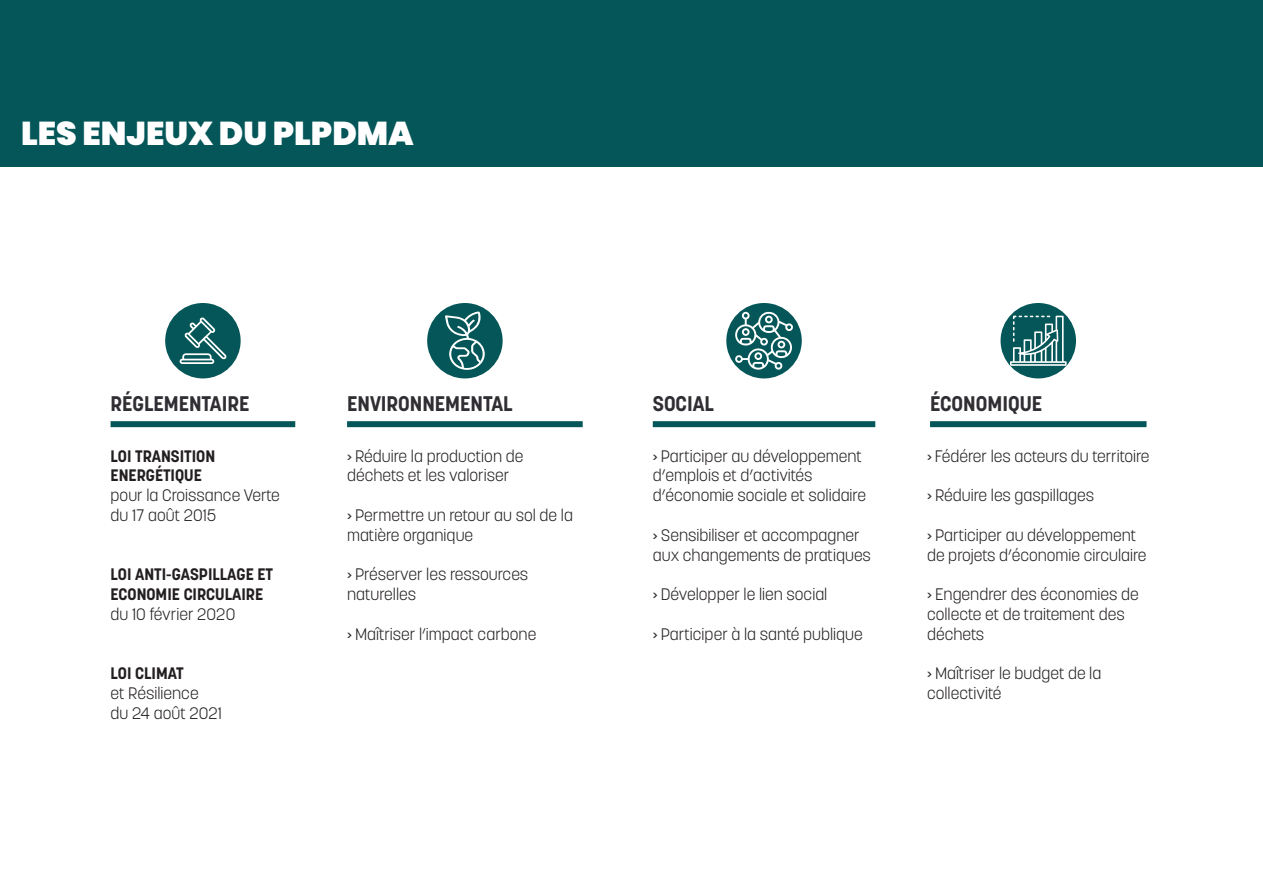
<style>
.page{position:relative;width:1263px;height:893px;background:#fff}
.page>*{position:absolute;margin:0;border:0;box-sizing:border-box;transform-origin:0 0}
.t1{font:900 33px "Poppins";color:#fff}
.t2{font:700 21px "Korolev";color:#312e33}
.t3{font:300 16.5px/19.8px "Korolev";color:#231f20}
.t4{font:700 16.5px/19.8px "Korolev";color:#231f20}
.s1{font-family:"Radikal";font-weight:400;font-size:13.5px;color:#312e33}
</style>
<div class="page">
<div style="left:0;top:0;width:1263px;height:167px;background:#045658"></div>
<div style="left:165px;top:303px;width:76px;height:75px;background:#045658;border-radius:50%"></div>
<svg style="left:179px;top:317px;width:48px;height:47px"></svg>
<div style="left:427px;top:303px;width:76px;height:75px;background:#045658;border-radius:50%"></div>
<svg style="left:445px;top:312px;width:40px;height:58px"></svg>
<div style="left:726px;top:303px;width:76px;height:75px;background:#045658;border-radius:50%"></div>
<svg style="left:733px;top:311px;width:61px;height:60px"></svg>
<div style="left:1000px;top:303px;width:76px;height:75px;background:#045658;border-radius:50%"></div>
<svg style="left:1010px;top:316px;width:56px;height:50px"></svg>
<div style="left:111px;top:421px;width:184px;height:6px;background:#045658"></div>
<div style="left:347px;top:421px;width:236px;height:6px;background:#045658"></div>
<div style="left:653px;top:421px;width:222px;height:6px;background:#045658"></div>
<div style="left:930px;top:421px;width:216px;height:6px;background:#045658"></div>
<p class="t1" style="left:21px;top:115px;width:394px">LES ENJEUX DU PLPDMA</p>
<p class="t2" style="left:111px;top:390px;width:140px">RÉGLEMENTAIRE</p>
<p class="t2" style="left:347px;top:390px;width:167px">ENVIRONNEMENTAL</p>
<p class="t2" style="left:653px;top:390px;width:63px">SOCIAL</p>
<p class="t2" style="left:930px;top:390px;width:114px">ÉCONOMIQUE</p>
<p class="t4" style="left:111px;top:446px;width:106px">LOI TRANSITION</p>
<p class="t4" style="left:111px;top:466px;width:93px">ENERGÉTIQUE</p>
<p class="t3" style="left:111px;top:485px;width:171px">pour la Croissance Verte</p>
<p class="t3" style="left:111px;top:505px;width:107px">du 17 août 2015</p>
<p class="t3" style="left:347px;top:446px;width:178px"><span class="s1">&gt;</span> Réduire la production de déchets et les valoriser</p>
<p class="t3" style="left:347px;top:505px;width:227px"><span class="s1">&gt;</span> Permettre un retour au sol de la matière organique</p>
<p class="t3" style="left:347px;top:565px;width:183px"><span class="s1">&gt;</span> Préserver les ressources</p>
<p class="t3" style="left:347px;top:584px;width:71px">naturelles</p>
<p class="t3" style="left:347px;top:624px;width:191px"><span class="s1">&gt;</span> Maîtriser l’impact carbone</p>
<p class="t3" style="left:653px;top:446px;width:215px"><span class="s1">&gt;</span> Participer au développement d’emplois et d’activités d’économie sociale et solidaire</p>
<p class="t3" style="left:653px;top:525px;width:220px"><span class="s1">&gt;</span> Sensibiliser et accompagner aux changements de pratiques</p>
<p class="t3" style="left:653px;top:584px;width:176px"><span class="s1">&gt;</span> Développer le lien social</p>
<p class="t3" style="left:653px;top:624px;width:212px"><span class="s1">&gt;</span> Participer à la santé publique</p>
<p class="t3" style="left:927px;top:446px;width:224px"><span class="s1">&gt;</span> Fédérer les acteurs du territoire</p>
<p class="t3" style="left:927px;top:485px;width:169px"><span class="s1">&gt;</span> Réduire les gaspillages</p>
<p class="t3" style="left:927px;top:525px;width:221px"><span class="s1">&gt;</span> Participer au développement de projets d’économie circulaire</p>
<p class="t3" style="left:927px;top:584px;width:213px"><span class="s1">&gt;</span> Engendrer des économies de collecte et de traitement des déchets</p>
<p class="t3" style="left:927px;top:664px;width:176px"><span class="s1">&gt;</span> Maîtriser le budget de la</p>
<p class="t3" style="left:927px;top:683px;width:76px">collectivité</p>
<p class="t4" style="left:111px;top:565px;width:164px">LOI ANTI-GASPILLAGE ET<br>ECONOMIE CIRCULAIRE</p>
<p class="t3" style="left:111px;top:604px;width:126px">du 10 février 2020</p>
<p class="t4" style="left:111px;top:664px;width:75px">LOI CLIMAT</p>
<p class="t3" style="left:111px;top:683px;width:90px">et Résilience</p>
<p class="t3" style="left:111px;top:703px;width:113px">du 24 août 2021</p>
</div>
